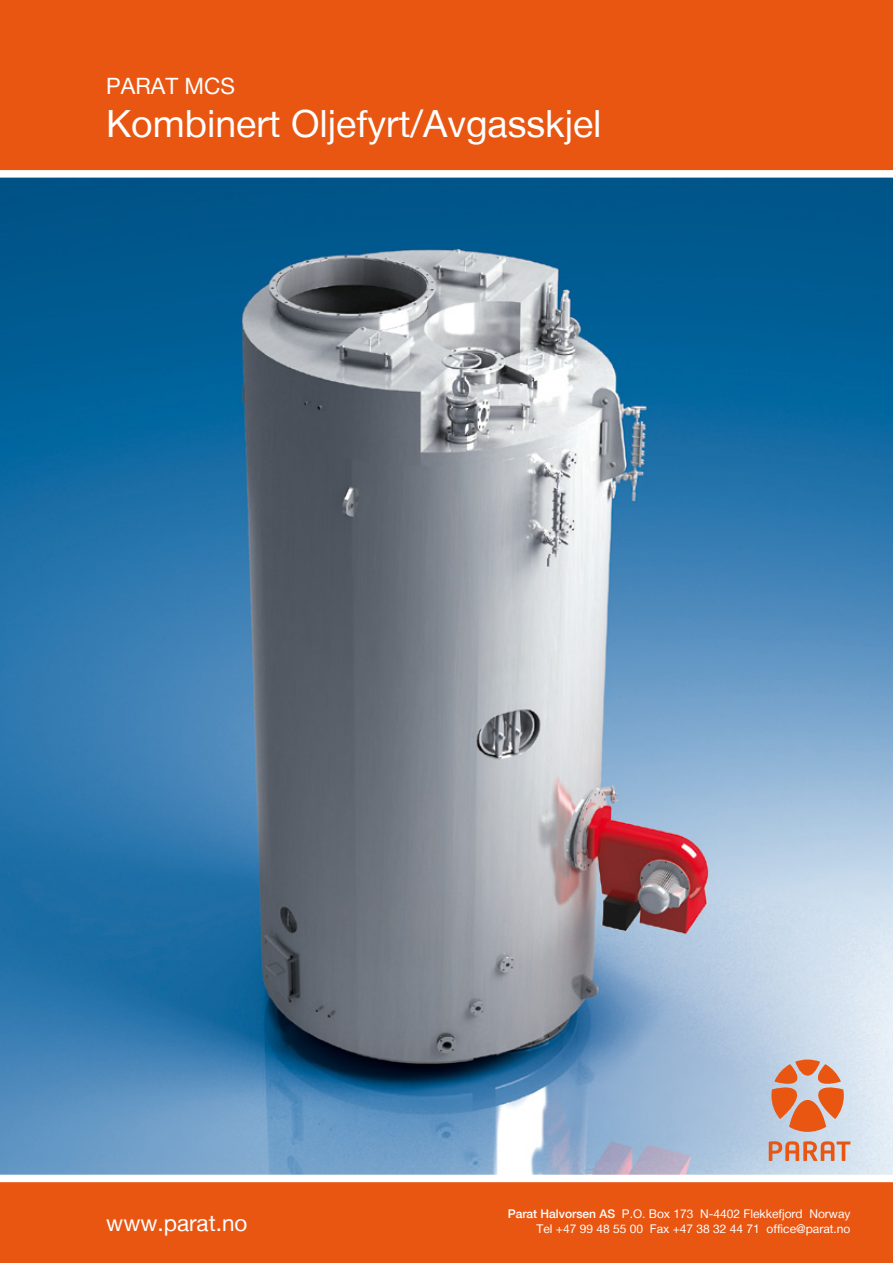
<style>
.page{position:relative;width:893px;height:1263px;background:#fff}
.page>*{position:absolute;margin:0;border:0;box-sizing:border-box;transform-origin:0 0}
.t1{font:37.5px "Helvetica Neue LT";color:#fff}
.t2{font:22.5px "Helvetica Neue LT";color:#fff}
.t3{font:12px "Helvetica Neue LT";color:#fff}
.s1{font-weight:500}
</style>
<div class="page">
<img style="left:0;top:178px;width:893px;height:997px">
<div style="left:0;top:0;width:893px;height:170px;background:#e85612"></div>
<svg style="left:769px;top:1141px;width:81px;height:20px;background:#d79c85"></svg>
<svg style="left:771px;top:1059px;width:73px;height:73px;background:#d79377"></svg>
<div style="left:0;top:1182px;width:893px;height:81px;background:#e85612"></div>
<h2 class="t2" style="left:106px;top:73px;width:130px">PARAT MCS</h2>
<h1 class="t1" style="left:106px;top:102px;width:497px">Kombinert Oljefyrt/Avgasskjel</h1>
<p class="t3" style="left:508px;top:1207px;width:344px"><span class="s1">Parat Halvorsen AS</span> P.O. Box 173 N-4402 Flekkefjord Norway</p>
<h2 class="t2" style="left:106px;top:1210px;width:143px">www.parat.no</h2>
<p class="t3" style="left:536px;top:1221px;width:315px">Tel +47 99 48 55 00 Fax +47 38 32 44 71 office@parat.no</p>
</div>
